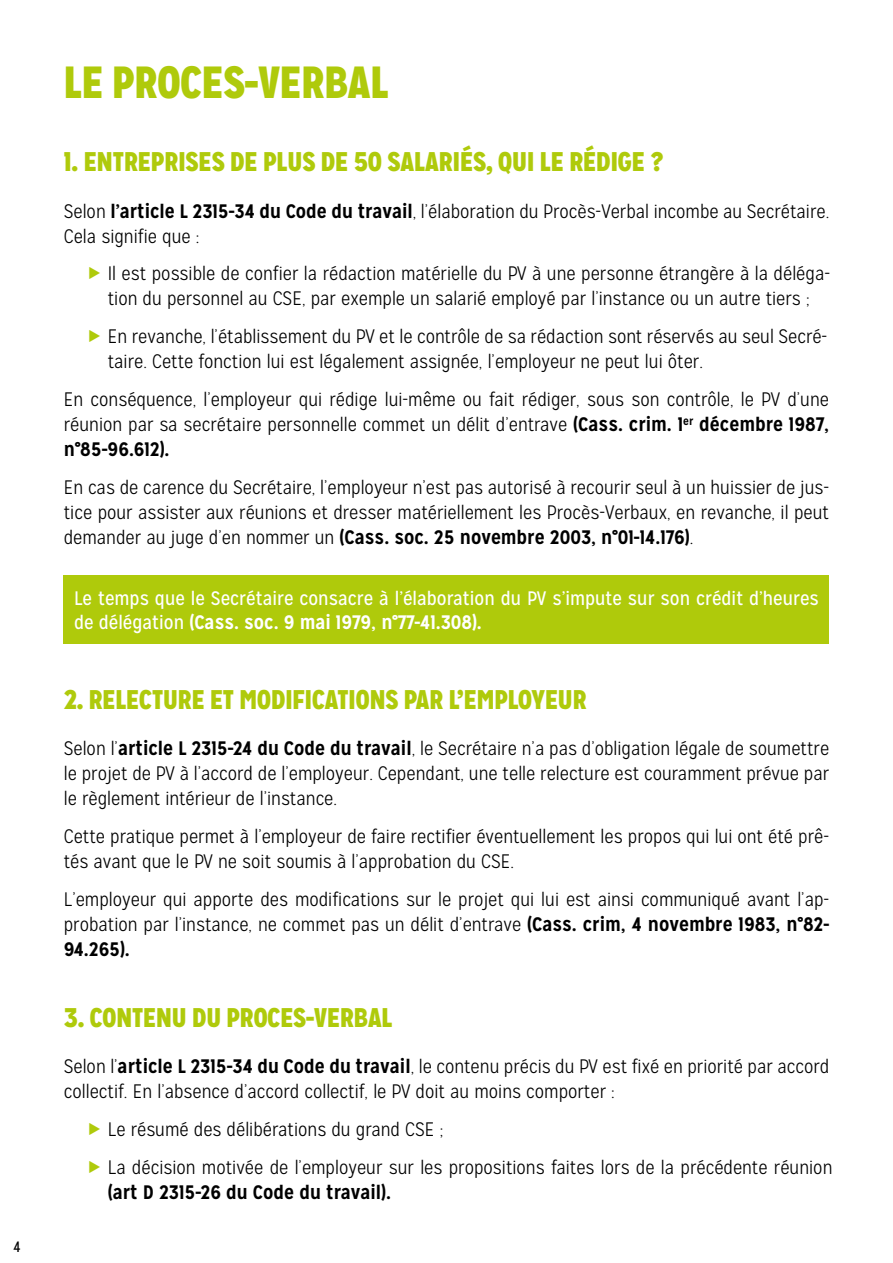
<style>
.page{position:relative;width:893px;height:1263px;background:#fff}
.page>*{position:absolute;margin:0;border:0;box-sizing:border-box;transform-origin:0 0}
.t1{font:900 45px "Mission Gothic";color:#afca0b}
.t2{font:900 27px "Mission Gothic";color:#afca0b}
.t3{font:300 19.5px/25px "Mission Gothic";color:#000}
.t4{font:19.5px/24.8px "Mission Gothic";color:#fff}
.t5{font:700 19.5px "Mission Gothic";color:#000}
.t6{font:15px "Mission Gothic";color:#000}
.s1{font-weight:700}
</style>
<div class="page">
<div style="left:64px;top:576px;width:765px;height:68px;background:#afca0b"></div>
<p class="t6" style="left:13px;top:1237px;width:9px">4</p>
<h1 class="t1" style="left:64px;top:52px;width:326px">LE PROCES-VERBAL</h1>
<h2 class="t2" style="left:64px;top:144px;width:601px">1. ENTREPRISES DE PLUS DE 50 SALARIÉS, QUI LE RÉDIGE ?</h2>
<p class="t3" style="left:64px;top:198px;width:767px">Selon <span class="s1">l’article L 2315-34 du Code du travail</span>, l’élaboration du Procès-Verbal incombe au Secrétaire.<br>Cela signifie que :</p>
<p class="t3" style="left:108px;top:261px;width:724px">Il est possible de confier la rédaction matérielle du PV à une personne étrangère à la déléga&shy;tion du personnel au CSE, par exemple un salarié employé par l’instance ou un autre tiers ;</p>
<p class="t3" style="left:108px;top:324px;width:721px">En revanche, l’établissement du PV et le contrôle de sa rédaction sont réservés au seul Secré&shy;taire. Cette fonction lui est légalement assignée, l’employeur ne peut lui ôter.</p>
<p class="t3" style="left:64px;top:387px;width:767px;text-align:justify">En conséquence, l’employeur qui rédige lui-même ou fait rédiger, sous son contrôle, le PV d’une réunion par sa secrétaire personnelle commet un délit d’entrave <span class="s1">(Cass. crim. 1</span><sup>er</sup> <span class="s1">décembre 1987, n°85-96.612).</span></p>
<p class="t3" style="left:64px;top:475px;width:767px;text-align:justify">En cas de carence du Secrétaire, l’employeur n’est pas autorisé à recourir seul à un huissier de jus&shy;tice pour assister aux réunions et dresser matériellement les Procès-Verbaux, en revanche, il peut demander au juge d’en nommer un <span class="s1">(Cass. soc. 25 novembre 2003, n°01-14.176)</span>.</p>
<p class="t4" style="left:74px;top:586px;width:746px">Le temps que le Secrétaire consacre à l’élaboration du PV s’impute sur son crédit d’heures de délégation <span class="s1">(Cass. soc. 9 mai 1979, n°77-41.308).</span></p>
<h2 class="t2" style="left:64px;top:682px;width:524px">2. RELECTURE ET MODIFICATIONS PAR L’EMPLOYEUR</h2>
<p class="t3" style="left:64px;top:736px;width:767px;text-align:justify">Selon l’<span class="s1">article L 2315-24 du Code du travail</span>, le Secrétaire n’a pas d’obligation légale de soumettre le projet de PV à l’accord de l’employeur. Cependant, une telle relecture est couramment prévue par le règlement intérieur de l’instance.</p>
<p class="t3" style="left:64px;top:824px;width:767px">Cette pratique permet à l’employeur de faire rectifier éventuellement les propos qui lui ont été prê&shy;tés avant que le PV ne soit soumis à l’approbation du CSE.</p>
<p class="t3" style="left:64px;top:887px;width:767px;text-align:justify">L’employeur qui apporte des modifications sur le projet qui lui est ainsi communiqué avant l’ap&shy;probation par l’instance, ne commet pas un délit d’entrave <span class="s1">(Cass. crim, 4 novembre 1983, n°82- 94.265).</span></p>
<h2 class="t2" style="left:64px;top:1000px;width:330px">3. CONTENU DU PROCES-VERBAL</h2>
<p class="t3" style="left:64px;top:1054px;width:767px">Selon l’<span class="s1">article L 2315-34 du Code du travail</span>, le contenu précis du PV est fixé en priorité par accord collectif. En l’absence d’accord collectif, le PV doit au moins comporter :</p>
<p class="t3" style="left:108px;top:1111px;width:726px;line-height:37.8px">Le résumé des délibérations du grand CSE ;<br>La décision motivée de l’employeur sur les propositions faites lors de la précédente réunion</p>
<p class="t5" style="left:108px;top:1180px;width:285px">(art D 2315-26 du Code du travail).</p>
</div>
